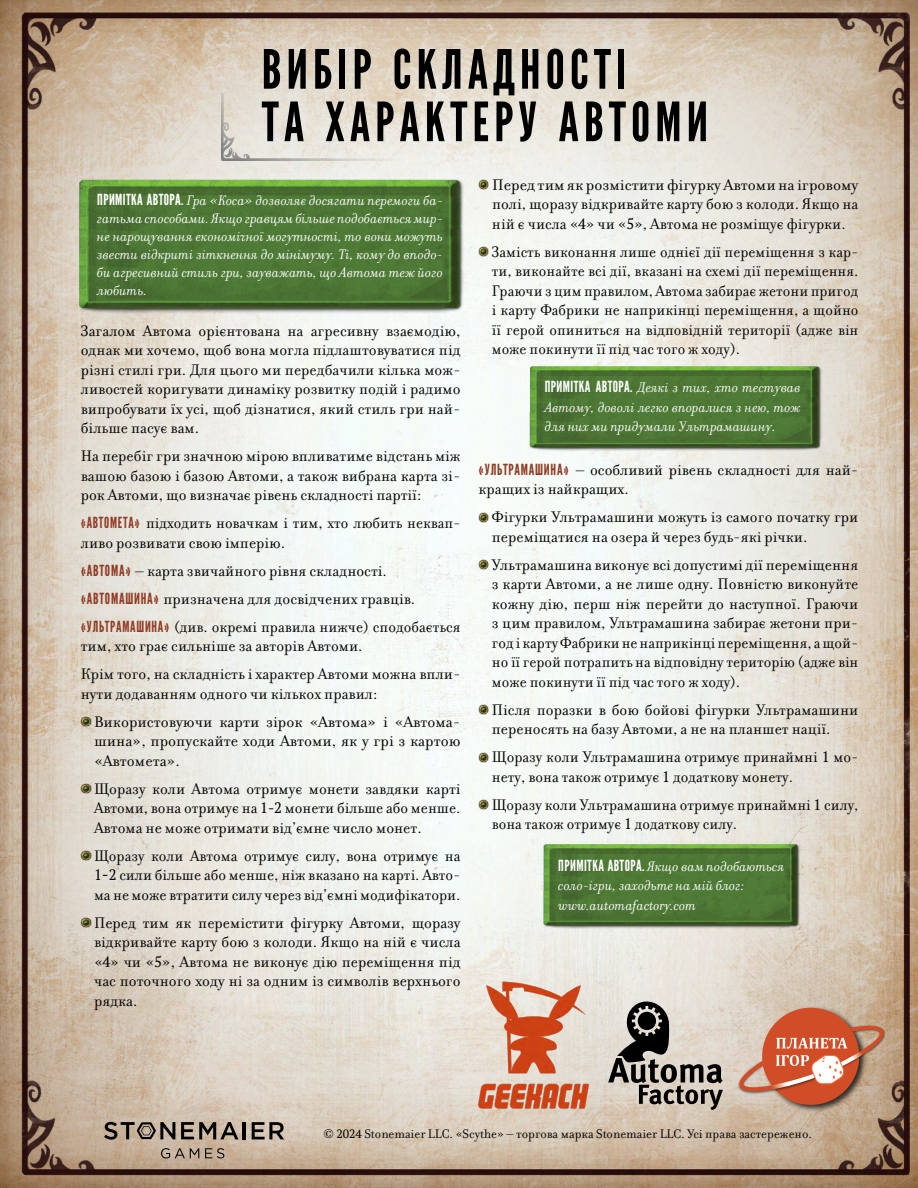
<style>
.page{position:relative;width:918px;height:1188px;background:#fff}
.page>*{position:absolute;margin:0;border:0;box-sizing:border-box;transform-origin:0 0}
.t1{font:54px/52.5px "League Gothic";letter-spacing:.095em;color:#000}
.t2{font:16.5px/19.5px "Filosofia Cyr";color:#000}
.t3{font:italic 15px/18px "Filosofia Cyr";color:#fff;text-align:justify}
.t4{font:13.5px "Filosofia Cyr";color:#000}
.s1{font-family:"League Gothic";font-style:normal}
.s2{font-family:"League Gothic";font-size:15px;color:#903b23}
.s3{font-family:"PT Serif";font-size:15px}
.s4{font-family:"PT Serif"}
.s5{font-family:"PT Serif";font-size:12px}
</style>
<div class="page">
<img style="left:0;top:0;width:918px;height:1188px">
<img style="left:222px;top:94px;width:204px;height:54px">
<svg style="left:608px;top:998px;width:115px;height:112px;background:#a09a92"></svg>
<img style="left:521px;top:825px;width:287px;height:117px">
<img style="left:504px;top:347px;width:327px;height:123px">
<svg style="left:181px;top:1122px;width:57px;height:17px"></svg>
<hr style="left:243px;top:1122px;width:3px;height:17px;background:#000">
<svg style="left:252px;top:1122px;width:32px;height:17px"></svg>
<svg style="left:104px;top:1122px;width:71px;height:18px"></svg>
<svg style="left:161px;top:1148px;width:38px;height:11px"></svg>
<svg style="left:205px;top:1148px;width:19px;height:10px"></svg>
<img style="left:44px;top:148px;width:432px;height:176px">
<img style="left:759px;top:1004px;width:111px;height:110px">
<img style="left:885px;top:1024px;width:1px;height:46px">
<img style="left:736px;top:1059px;width:3px;height:36px">
<svg style="left:739px;top:1008px;width:146px;height:97px;background:#cd896e"></svg>
<img style="left:468px;top:960px;width:131px;height:157px">
<svg style="left:81px;top:716px;width:10px;height:11px"></svg>
<svg style="left:81px;top:783px;width:10px;height:11px"></svg>
<svg style="left:81px;top:850px;width:10px;height:11px"></svg>
<svg style="left:81px;top:917px;width:10px;height:11px"></svg>
<svg style="left:479px;top:179px;width:10px;height:11px"></svg>
<svg style="left:479px;top:247px;width:10px;height:10px"></svg>
<svg style="left:479px;top:512px;width:10px;height:10px"></svg>
<svg style="left:479px;top:560px;width:10px;height:10px"></svg>
<svg style="left:479px;top:705px;width:10px;height:10px"></svg>
<svg style="left:479px;top:752px;width:10px;height:10px"></svg>
<svg style="left:479px;top:800px;width:10px;height:10px"></svg>
<h1 class="t1" style="left:262px;top:44px;width:448px">ВИБІР СКЛАДНОСТІ<br>ТА ХАРАКТЕРУ АВТОМИ</h1>
<p class="t3" style="left:97px;top:192px;width:347px"><span class="s1">ПРИМІТКА АВТОРА.</span> Гра «Коса» дозволяє досягати перемоги ба&shy;гатьма способами. Якщо гравцям більше подобається мир&shy;не нарощування економічної могутності, то вони можуть звести відкриті зіткнення до мінімуму. Ті, кому до вподо&shy;би агресивний стиль гри, зауважать, що Автома теж його любить.</p>
<p class="t2" style="left:81px;top:321px;width:381px;text-align:justify">Загалом Автома орієнтована на агресивну взаємодію, однак ми хочемо, щоб вона могла підлаштовуватися під різні стилі гри. Для цього ми передбачили кілька мож&shy;ливостей коригувати динаміку розвитку подій і радимо випробувати їх усі, щоб дізнатися, який стиль гри най&shy;більше пасує вам.</p>
<p class="t2" style="left:81px;top:447px;width:381px;text-align:justify">На перебіг гри значною мірою впливатиме відстань між вашою базою і базою Автоми, а також вибрана карта зі&shy;рок Автоми, що визначає рівень складності партії:</p>
<p class="t2" style="left:81px;top:514px;width:381px"><span class="s2">«АВТОМЕТА»</span> підходить новачкам і тим, хто любить неквап&shy;ливо розвивати свою імперію.</p>
<p class="t2" style="left:81px;top:557px;width:381px;line-height:28px"><span class="s2">«АВТОМА»</span> – карта звичайного рівня складності. <span class="s2">«АВТОМАШИНА»</span> призначена для досвідчених гравців. <span class="s2">«УЛЬТРАМАШИНА»</span> (див. окремі правила нижче) сподобається</p>
<p class="t2" style="left:81px;top:632px;width:381px;line-height:28px">тим, хто грає сильніше за авторів Автоми.<br>Крім того, на складність і характер Автоми можна впли-</p>
<p class="t2" style="left:94px;top:680px;width:368px;line-height:28px;text-indent:-13px">нути додаванням одного чи кількох правил:<br>Використовуючи карти зірок «Автома» і «Автома-</p>
<p class="t2" style="left:94px;top:732px;width:368px">шина», пропускайте ходи Автоми, як у грі з картою «Автомета».</p>
<p class="t2" style="left:94px;top:779px;width:368px;text-align:justify">Щоразу коли Автома отримує монети завдяки карті Автоми, вона отримує на <span class="s3">1-2</span> монети більше або менше.<br>Автома не може отримати від’ємне число монет.</p>
<p class="t2" style="left:94px;top:846px;width:368px;text-align:justify">Щоразу коли Автома отримує силу, вона отримує на <span class="s3">1</span><span class="s4">-</span><span class="s3">2</span> сили більше або менше, ніж вказано на карті. Авто&shy;ма не може втратити силу через від’ємні модифікатори.</p>
<p class="t2" style="left:94px;top:913px;width:368px;text-align:justify">Перед тим як перемістити фігурку Автоми, щоразу відкривайте карту бою з колоди. Якщо на ній є числа «<span class="s3">4</span>» чи «<span class="s3">5</span>», Автома не виконує дію переміщення під час поточного ходу ні за одним із символів верхнього рядка.</p>
<p class="t2" style="left:492px;top:175px;width:368px;text-align:justify">Перед тим як розмістити фігурку Автоми на ігровому полі, щоразу відкривайте карту бою з колоди. Якщо на ній є числа «<span class="s3">4</span>» чи «<span class="s3">5</span>», Автома не розміщує фігурки.</p>
<p class="t2" style="left:492px;top:242px;width:368px;text-align:justify">Замість виконання лише однієї дії переміщення з кар&shy;ти, виконайте всі дії, вказані на схемі дії переміщення.<br>Граючи з цим правилом, Автома забирає жетони пригод і карту Фабрики не наприкінці переміщення, а щойно її герой опиниться на відповідній території (адже він може покинути її під час того ж ходу).</p>
<p class="t3" style="left:545px;top:378px;width:258px;line-height:19.5px"><span class="s1">ПРИМІТКА АВТОРА.</span> Деякі з тих, хто тестував Автому, доволі легко впоралися з нею, тож для них ми придумали Ультрамашину.</p>
<p class="t2" style="left:479px;top:460px;width:381px"><span class="s2">«УЛЬТРАМАШИНА»</span> – особливий рівень складності для най&shy;кращих із найкращих.</p>
<p class="t2" style="left:492px;top:508px;width:368px">Фігурки Ультрамашини можуть із самого початку гри переміщатися на озера й через будь-які річки.</p>
<p class="t2" style="left:492px;top:555px;width:368px;text-align:justify">Ультрамашина виконує всі допустимі дії переміщення з карти Автоми, а не лише одну. Повністю виконуйте кожну дію, перш ніж перейти до наступної. Граючи з цим правилом, Ультрамашина забирає жетони при&shy;год і карту Фабрики не наприкінці переміщення, а щой&shy;но її герой потрапить на відповідну територію (адже він може покинути її під час того ж ходу).</p>
<p class="t2" style="left:492px;top:700px;width:368px">Після поразки в бою бойові фігурки Ультрамашини переносять на базу Автоми, а не на планшет нації.</p>
<p class="t2" style="left:492px;top:748px;width:368px">Щоразу коли Ультрамашина отримує принаймні <span class="s3">1</span> мо&shy;нету, вона також отримує <span class="s3">1</span> додаткову монету.</p>
<p class="t2" style="left:492px;top:795px;width:368px">Щоразу коли Ультрамашина отримує принаймні <span class="s3">1</span> силу, вона також отримує <span class="s3">1</span> додаткову силу.</p>
<p class="t3" style="left:558px;top:857px;width:228px;line-height:19.5px;text-align:left"><span class="s1">ПРИМІТКА АВТОРА.</span> Якщо вам подобаються соло-ігри, заходьте на мій блог: www.automafactory.com</p>
<p class="t4" style="left:323px;top:1126px;width:490px">© <span class="s5">2024</span> Stonemaier LLC. «Scythe» – торгова марка Stonemaier LLC. Усі права застережено.</p>
</div>
